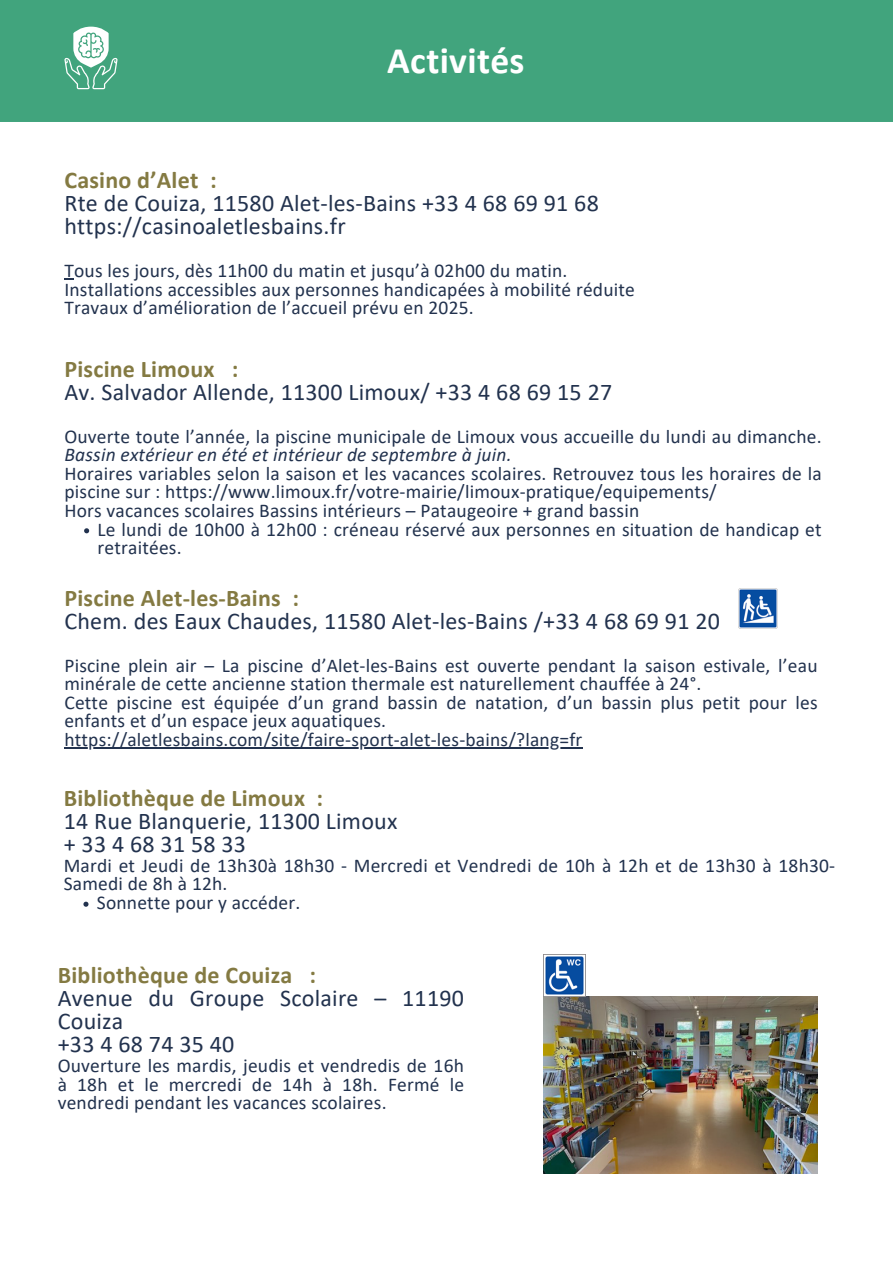
<style>
.page{position:relative;width:893px;height:1263px;background:#fff}
.page>*{position:absolute;margin:0;border:0;box-sizing:border-box;transform-origin:0 0}
.t1{font:700 37.5px "Calibri";letter-spacing:.01em;color:#fff}
.t2{font:24px/23.1px "Calibri";letter-spacing:.01em;color:#22324e}
.t3{font:700 24px "Calibri";letter-spacing:.01em;color:#847a42}
.t4{font:24px "Calibri";letter-spacing:.13em;color:#22324e}
.t5{font:19.5px/18.6px "Calibri";letter-spacing:.01em;color:#22324e}
.s1{font-weight:700;color:#847a42}
.s2{font-style:italic}
</style>
<div class="page">
<div style="left:0;top:108px;width:893px;height:14px;background:#41a47d"></div>
<div style="left:0;top:0;width:893px;height:108px;background:#41a47d"></div>
<svg style="left:64px;top:278px;width:10px;height:2px"></svg>
<svg style="left:64px;top:27px;width:54px;height:62px"></svg>
<svg style="left:84px;top:528px;width:5px;height:5px"></svg>
<hr style="left:64px;top:747px;width:518px;height:2px;background:#22324e">
<img style="left:738px;top:589px;width:39px;height:39px">
<svg style="left:83px;top:902px;width:5px;height:5px"></svg>
<img style="left:543px;top:996px;width:274px;height:178px">
<img style="left:543px;top:955px;width:41px;height:41px">
<p class="t1" style="left:387px;top:45px;width:139px">Activités</p>
<p class="t3" style="left:64px;top:170px;width:154px">Casino d’Alet :</p>
<h1 class="t2" style="left:64px;top:194px;width:536px">Rte de Couiza, 11580 Alet-les-Bains +33 4 68 69 91 68</h1>
<h2 class="t2" style="left:64px;top:217px;width:283px">https://casinoaletlesbains.fr</h2>
<p class="t5" style="left:64px;top:263px;width:504px">Tous les jours, dès 11h00 du matin et jusqu’à 02h00 du matin.</p>
<h2 class="t5" style="left:64px;top:282px;width:572px">Installations accessibles aux personnes handicapées à mobilité réduite</h2>
<p class="t5" style="left:64px;top:300px;width:411px">Travaux d’amélioration de l’accueil prévu en 2025.</p>
<p class="t2" style="left:64px;top:359px;width:549px"><span class="s1">Piscine Limoux :<br></span>Av. Salvador Allende, 11300 Limoux/ +33 4 68 69 15 27</p>
<p class="t5" style="left:64px;top:429px;width:759px">Ouverte toute l’année, la piscine municipale de Limoux vous accueille du lundi au dimanche.<br><span class="s2">Bassin extérieur en été et intérieur de septembre à juin.</span></p>
<h2 class="t5" style="left:64px;top:466px;width:759px">Horaires variables selon la saison et les vacances scolaires. Retrouvez tous les horaires de la piscine sur : https://www.limoux.fr/votre-mairie/limoux-pratique/equipements/</h2>
<p class="t5" style="left:64px;top:503px;width:576px">Hors vacances scolaires Bassins intérieurs – Pataugeoire + grand bassin</p>
<p class="t5" style="left:98px;top:521px;width:725px">Le lundi de 10h00 à 12h00 : créneau réservé aux personnes en situation de handicap et retraitées.</p>
<p class="t3" style="left:64px;top:588px;width:236px">Piscine Alet-les-Bains :</p>
<p class="t2" style="left:64px;top:611px;width:657px">Chem. des Eaux Chaudes, 11580 Alet-les-Bains /+33 4 68 69 91 20</p>
<p class="t5" style="left:64px;top:657px;width:754px">Piscine plein air – La piscine d’Alet-les-Bains est ouverte pendant la saison estivale, l’eau minérale de cette ancienne station thermale est naturellement chauffée à 24°.</p>
<h2 class="t5" style="left:64px;top:694px;width:754px">Cette piscine est équipée d’un grand bassin de natation, d’un bassin plus petit pour les enfants et d’un espace jeux aquatiques.</h2>
<p class="t5" style="left:64px;top:732px;width:519px">https://aletlesbains.com/site/faire-sport-alet-les-bains/?lang=fr</p>
<p class="t3" style="left:64px;top:788px;width:261px">Bibliothèque de Limoux :</p>
<p class="t2" style="left:64px;top:811px;width:335px">14 Rue Blanquerie, 11300 Limoux</p>
<p class="t4" style="left:64px;top:834px;width:184px">+33468315833</p>
<p class="t5" style="left:64px;top:858px;width:773px">Mardi et Jeudi de 13h30à 18h30 - Mercredi et Vendredi de 10h à 12h et de 13h30 à 18h30-<br>Samedi de 8h à 12h.</p>
<p class="t5" style="left:97px;top:895px;width:205px">Sonnette pour y accéder.</p>
<p class="t3" style="left:58px;top:965px;width:260px">Bibliothèque de Couiza :</p>
<p class="t2" style="left:58px;top:988px;width:408px">Avenue du Groupe Scolaire – 11190<br>Couiza</p>
<p class="t2" style="left:58px;top:1035px;width:178px">+33 4 68 74 35 40</p>
<p class="t5" style="left:58px;top:1058px;width:408px;text-align:justify">Ouverture les mardis, jeudis et vendredis de 16h à 18h et le mercredi de 14h à 18h. Fermé le vendredi pendant les vacances scolaires.</p>
</div>
